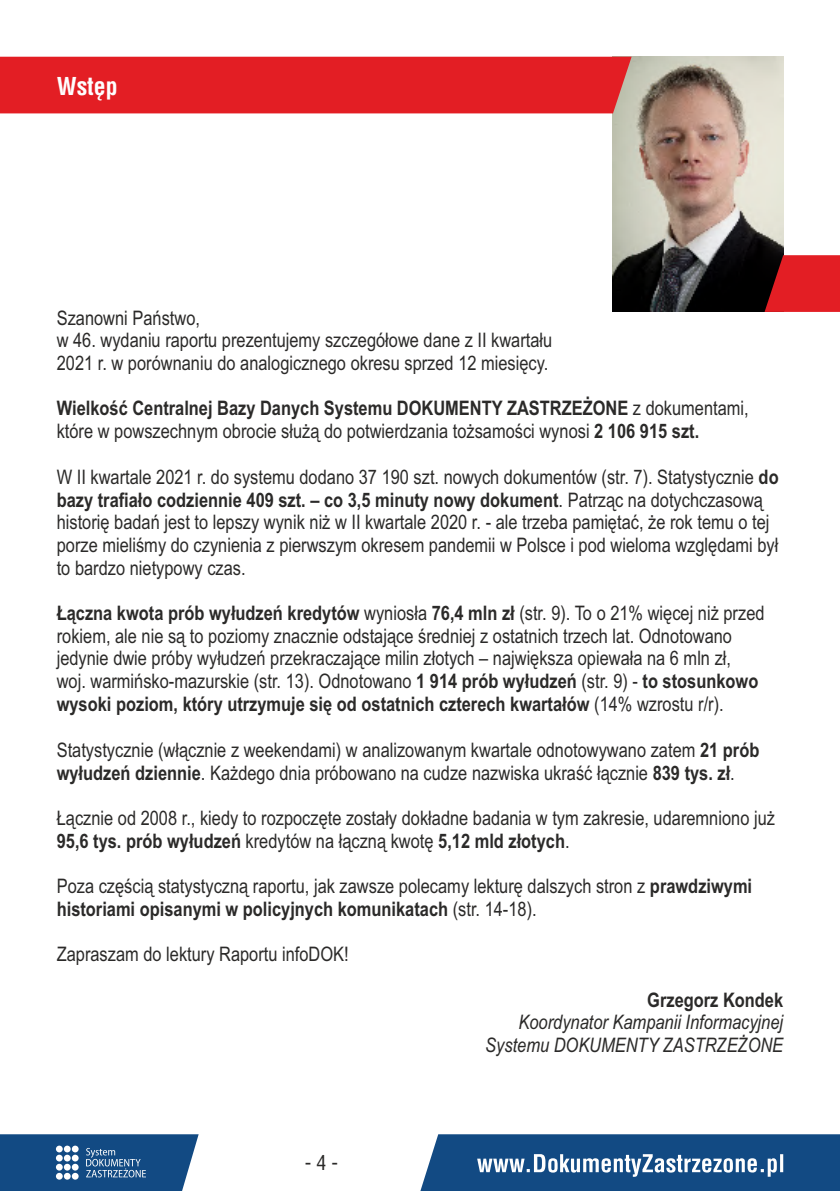
<style>
.page{position:relative;width:840px;height:1191px;background:#fff}
.page>*{position:absolute;margin:0;border:0;box-sizing:border-box;transform-origin:0 0}
.t1{font:700 24px "Switzerland Condensed";color:#fefefe}
.t2{font:20px/22.8px "Arial Narrow";color:#2b2a29}
.t3{font:italic 20px/22.4px "Arial Narrow";color:#2b2a29;text-align:right}
.t4{font:700 20px "Arial Narrow";color:#2b2a29}
.t5{font:20px "Switzerland Condensed";color:#2b2a29}
.s1{font-weight:700}
</style>
<div class="page">
<img style="left:612px;top:57px;width:170px;height:255px">
<div style="left:0;top:57px;width:631px;height:56px;background:#e31e24"></div>
<svg style="left:764px;top:255px;width:75px;height:57px;background:#c51b20"></svg>
<svg style="left:0;top:1134px;width:198px;height:57px;background:#2c5e90"></svg>
<svg style="left:420px;top:1134px;width:419px;height:57px;background:#2f6092"></svg>
<p class="t1" style="left:57px;top:75px;width:63px">Wstęp</p>
<p class="t2" style="left:57px;top:308px;width:496px">Szanowni Państwo,<br>w 46. wydaniu raportu prezentujemy szczegółowe dane z II kwartału<br>2021 r. w porównaniu do analogicznego okresu sprzed 12 miesięcy.</p>
<p class="t2" style="left:57px;top:399px;width:693px"><span class="s1">Wielkość Centralnej Bazy Danych Systemu DOKUMENTY ZASTRZEŻONE</span> z dokumentami, które w powszechnym obrocie służą do potwierdzania tożsamości wynosi <span class="s1">2 106 915 szt.</span></p>
<p class="t2" style="left:57px;top:467px;width:723px">W II kwartale 2021 r. do systemu dodano 37 190 szt. nowych dokumentów (str. 7). Statystycznie <span class="s1">do bazy trafiało codziennie 409 szt. – co 3,5 minuty nowy dokument</span>. Patrząc na dotychczasową historię badań jest to lepszy wynik niż w II kwartale 2020 r. - ale trzeba pamiętać, że rok temu o tej porze mieliśmy do czynienia z pierwszym okresem pandemii w Polsce i pod wieloma względami był to bardzo nietypowy czas.</p>
<p class="t2" style="left:57px;top:603px;width:709px"><span class="s1">Łączna kwota prób wyłudzeń kredytów</span> wyniosła <span class="s1">76,4 mln zł</span> (str. 9). To o 21% więcej niż przed rokiem, ale nie są to poziomy znacznie odstające średniej z ostatnich trzech lat. Odnotowano jedynie dwie próby wyłudzeń przekraczające milin złotych – największa opiewała na 6 mln zł, woj. warmińsko-mazurskie (str. 13). Odnotowano <span class="s1">1 914 prób wyłudzeń</span> (str. 9) - <span class="s1">to stosunkowo wysoki poziom, który utrzymuje się od ostatnich czterech kwartałów</span> (14% wzrostu r/r).</p>
<p class="t2" style="left:57px;top:740px;width:703px">Statystycznie (włącznie z weekendami) w analizowanym kwartale odnotowywano zatem <span class="s1">21 prób wyłudzeń dziennie</span>. Każdego dnia próbowano na cudze nazwiska ukraść łącznie <span class="s1">839 tys. zł</span>.</p>
<p class="t2" style="left:57px;top:808px;width:719px">Łącznie od 2008 r., kiedy to rozpoczęte zostały dokładne badania w tym zakresie, udaremniono już<br><span class="s1">95,6 tys. prób wyłudzeń</span> kredytów na łączną kwotę <span class="s1">5,12 mld złotych</span>.</p>
<p class="t2" style="left:57px;top:876px;width:696px">Poza częścią statystyczną raportu, jak zawsze polecamy lekturę dalszych stron z <span class="s1">prawdziwymi historiami opisanymi w policyjnych komunikatach</span> (str. 14-18).</p>
<p class="t2" style="left:57px;top:945px;width:293px">Zapraszam do lektury Raportu infoDOK!</p>
<p class="t4" style="left:647px;top:992px;width:137px">Grzegorz Kondek</p>
<p class="t3" style="left:485px;top:1013px;width:299px">Koordynator Kampanii Informacyjnej<br>Systemu DOKUMENTY ZASTRZEŻONE</p>
<p class="t5" style="left:304px;top:1154px;width:35px">- 4 -</p>
</div>
